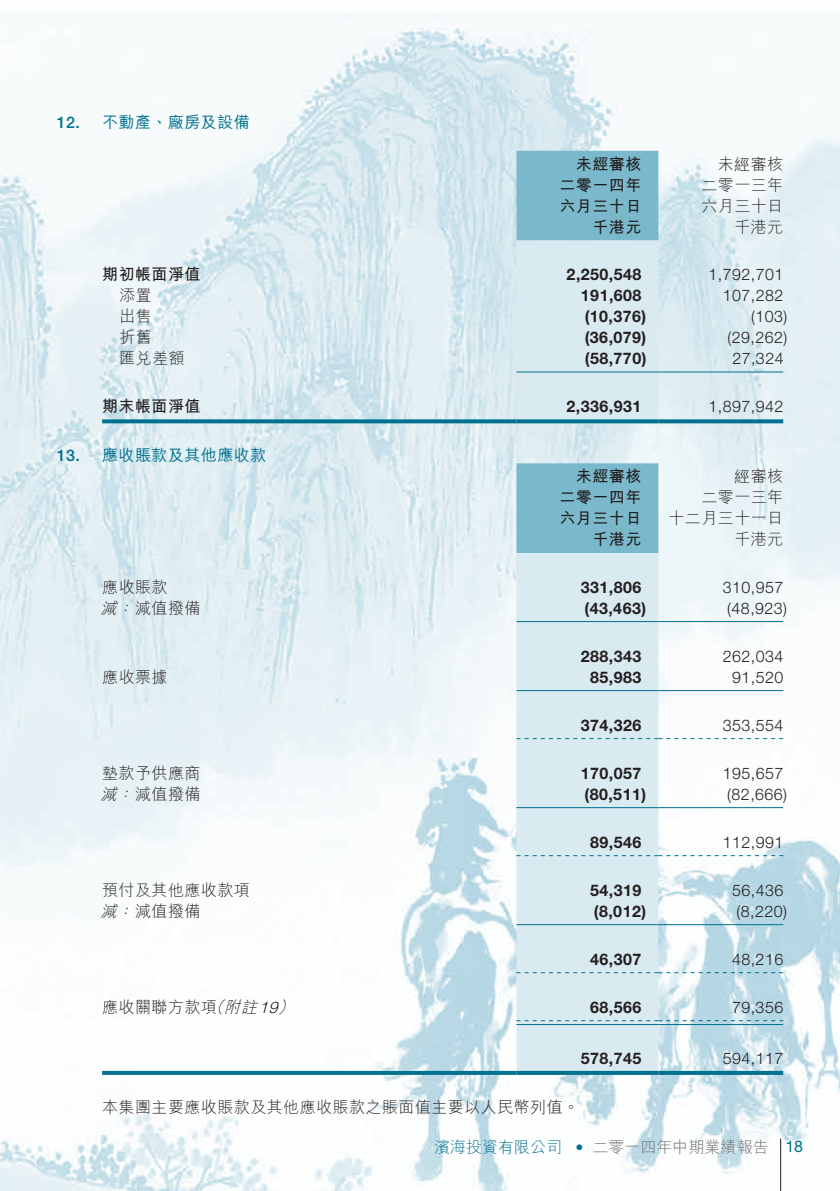
<style>
.page{position:relative;width:840px;height:1191px;background:#fff}
.page>*{position:absolute;margin:0;border:0;box-sizing:border-box;transform-origin:0 0}
.t1{font:700 16px "Helvetica Neue";letter-spacing:.03em;color:#231f20}
.t2{font:300 16px "Helvetica Neue";letter-spacing:.03em;color:#231f20}
.t3{font:300 16px/21px "M Hei HK";letter-spacing:.03em;color:#231f20;text-align:right}
.t4{font:700 16px/21px "M Hei HK";letter-spacing:.03em;color:#231f20;text-align:justify}
.t5{font:500 16px "M Hei HK";letter-spacing:.03em;color:#00718e}
.t6{font:300 16px "M Hei HK";color:#6c6d70}
.t7{font:italic 300 16px "M Hei HK";color:#231f20}
.t8{font:300 16px "M Hei HK";color:#00718e}
.t9{font:500 16px "Helvetica Neue";color:#00718e}
.t10{font:16px "Helvetica Neue";color:#00718e}
.t11{font:italic 300 16px "Helvetica Neue";color:#231f20}
.t12{font:300 16px "Helvetica Neue";color:#00718e}
</style>
<div class="page">
<img style="left:0;top:13px;width:839px;height:1178px">
<hr style="left:779px;top:1138px;width:1px;height:53px;background:#231f20">
<svg style="left:516px;top:151px;width:142px;height:268px;background:#b8d9e3"></svg>
<hr style="left:516px;top:371px;width:142px;height:1px;background:#00718e">
<hr style="left:658px;top:371px;width:124px;height:1px;background:#00718e">
<svg style="left:102px;top:419px;width:414px;height:4px;background:#137b96"></svg>
<svg style="left:516px;top:419px;width:142px;height:4px"></svg>
<svg style="left:658px;top:419px;width:124px;height:4px"></svg>
<div style="left:516px;top:463px;width:142px;height:90px;background:#7ab8cc"></div>
<div style="left:516px;top:553px;width:142px;height:517px;background:#d9eaf0"></div>
<hr style="left:516px;top:621px;width:142px;height:1px;background:#00718e">
<hr style="left:658px;top:621px;width:124px;height:1px;background:#00718e">
<hr style="left:516px;top:690px;width:142px;height:1px;background:#00718e">
<hr style="left:658px;top:690px;width:124px;height:1px;background:#00718e">
<svg style="left:516px;top:738px;width:266px;height:1px"></svg>
<hr style="left:516px;top:807px;width:142px;height:1px;background:#00718e">
<hr style="left:658px;top:807px;width:124px;height:1px;background:#00718e">
<svg style="left:516px;top:855px;width:266px;height:1px"></svg>
<hr style="left:516px;top:924px;width:142px;height:1px;background:#00718e">
<hr style="left:658px;top:924px;width:124px;height:1px;background:#00718e">
<svg style="left:516px;top:972px;width:266px;height:1px"></svg>
<hr style="left:516px;top:1024px;width:142px;height:1px;background:#00718e">
<svg style="left:516px;top:1020px;width:266px;height:1px"></svg>
<hr style="left:658px;top:1024px;width:124px;height:1px;background:#00718e">
<svg style="left:102px;top:1070px;width:414px;height:4px;background:#368fa5"></svg>
<svg style="left:516px;top:1070px;width:142px;height:4px"></svg>
<svg style="left:658px;top:1070px;width:124px;height:4px"></svg>
<p class="t9" style="left:57px;top:112px;width:25px">12.</p>
<p class="t9" style="left:57px;top:446px;width:25px">13.</p>
<p class="t5" style="left:102px;top:110px;width:149px">不動產、廠房及設備</p>
<p class="t4" style="left:559px;top:152px;width:83px;text-indent:16px">未經審核二零一四年六月三十日</p>
<p class="t4" style="left:592px;top:215px;width:50px">千港元</p>
<p class="t3" style="left:717px;top:153px;width:67px">未經審核</p>
<p class="t3" style="left:701px;top:174px;width:83px">二零一三年六月三十日千港元</p>
<p class="t4" style="left:102px;top:263px;width:100px">期初帳面淨值</p>
<p class="t1" style="left:566px;top:265px;width:76px">2,250,548</p>
<p class="t2" style="left:708px;top:265px;width:76px">1,792,701</p>
<p class="t3" style="left:119px;top:284px;width:34px">添置</p>
<p class="t1" style="left:580px;top:286px;width:62px">191,608</p>
<p class="t2" style="left:722px;top:286px;width:62px">107,282</p>
<p class="t3" style="left:119px;top:305px;width:34px">出售</p>
<p class="t1" style="left:584px;top:307px;width:63px">)10,376(</p>
<p class="t2" style="left:750px;top:307px;width:38px">)103(</p>
<p class="t3" style="left:119px;top:326px;width:34px">折舊</p>
<p class="t1" style="left:584px;top:328px;width:63px">)36,079(</p>
<p class="t2" style="left:727px;top:328px;width:61px">)29,262(</p>
<p class="t3" style="left:119px;top:347px;width:67px">匯兌差額</p>
<p class="t1" style="left:584px;top:349px;width:63px">)58,770(</p>
<p class="t2" style="left:732px;top:349px;width:53px">27,324</p>
<p class="t4" style="left:102px;top:395px;width:100px">期末帳面淨值</p>
<p class="t5" style="left:102px;top:444px;width:166px">應收賬款及其他應收款</p>
<p class="t1" style="left:566px;top:397px;width:76px">2,336,931</p>
<p class="t2" style="left:708px;top:397px;width:76px">1,897,942</p>
<p class="t4" style="left:559px;top:465px;width:83px;text-indent:16px">未經審核二零一四年六月三十日</p>
<p class="t4" style="left:592px;top:528px;width:50px">千港元</p>
<p class="t3" style="left:733px;top:465px;width:50px">經審核</p>
<p class="t3" style="left:668px;top:486px;width:116px">二零一三年<br>十二月三十一日千港元</p>
<p class="t3" style="left:102px;top:576px;width:67px">應收賬款</p>
<p class="t1" style="left:580px;top:577px;width:62px">331,806</p>
<p class="t2" style="left:722px;top:577px;width:62px">310,957</p>
<p class="t3" style="left:135px;top:597px;width:67px">減值撥備</p>
<p class="t7" style="left:100px;top:597px;width:23px">減</p>
<p class="t7" style="left:117px;top:597px;width:23px">：</p>
<p class="t1" style="left:584px;top:598px;width:63px">)43,463(</p>
<p class="t2" style="left:727px;top:598px;width:61px">)48,923(</p>
<p class="t1" style="left:580px;top:646px;width:62px">288,343</p>
<p class="t2" style="left:722px;top:646px;width:62px">262,034</p>
<p class="t3" style="left:102px;top:666px;width:67px">應收票據</p>
<p class="t1" style="left:590px;top:667px;width:53px">85,983</p>
<p class="t2" style="left:731px;top:667px;width:53px">91,520</p>
<p class="t1" style="left:580px;top:715px;width:62px">374,326</p>
<p class="t2" style="left:722px;top:715px;width:62px">353,554</p>
<p class="t3" style="left:102px;top:762px;width:100px">墊款予供應商</p>
<p class="t1" style="left:580px;top:763px;width:62px">170,057</p>
<p class="t2" style="left:722px;top:763px;width:62px">195,657</p>
<p class="t3" style="left:135px;top:783px;width:67px">減值撥備</p>
<p class="t7" style="left:100px;top:783px;width:23px">減</p>
<p class="t7" style="left:117px;top:783px;width:23px">：</p>
<p class="t1" style="left:584px;top:784px;width:63px">)80,511(</p>
<p class="t2" style="left:727px;top:784px;width:61px">)82,666(</p>
<p class="t1" style="left:589px;top:832px;width:53px">89,546</p>
<p class="t2" style="left:722px;top:832px;width:62px">112,991</p>
<p class="t3" style="left:102px;top:879px;width:149px">預付及其他應收款項</p>
<p class="t1" style="left:590px;top:880px;width:53px">54,319</p>
<p class="t2" style="left:731px;top:880px;width:53px">56,436</p>
<p class="t3" style="left:135px;top:900px;width:67px">減值撥備</p>
<p class="t7" style="left:100px;top:900px;width:23px">減</p>
<p class="t7" style="left:117px;top:900px;width:23px">：</p>
<p class="t1" style="left:593px;top:901px;width:54px">)8,012(</p>
<p class="t2" style="left:736px;top:901px;width:52px">)8,220(</p>
<p class="t1" style="left:589px;top:949px;width:53px">46,307</p>
<p class="t2" style="left:731px;top:949px;width:53px">48,216</p>
<p class="t7" style="left:208px;top:996px;width:23px">（</p>
<p class="t7" style="left:278px;top:996px;width:23px">(</p>
<p class="t7" style="left:224px;top:996px;width:40px">附註</p>
<p class="t3" style="left:102px;top:996px;width:116px">應收關聯方款項</p>
<p class="t11" style="left:259px;top:997px;width:25px">19</p>
<p class="t1" style="left:589px;top:997px;width:53px">68,566</p>
<p class="t2" style="left:731px;top:997px;width:53px">79,356</p>
<p class="t1" style="left:580px;top:1048px;width:62px">578,745</p>
<p class="t2" style="left:722px;top:1048px;width:62px">594,117</p>
<p class="t3" style="left:102px;top:1095px;width:478px">本集團主要應收賬款及其他應收賬款之賬面值主要以人民幣列值。</p>
<p class="t8" style="left:434px;top:1135px;width:129px">濱海投資有限公司</p>
<p class="t12" style="left:575px;top:1137px;width:9px">•</p>
<p class="t6" style="left:592px;top:1135px;width:177px">二零一四年中期業績報告</p>
<p class="t10" style="left:784px;top:1137px;width:19px">18</p>
</div>
